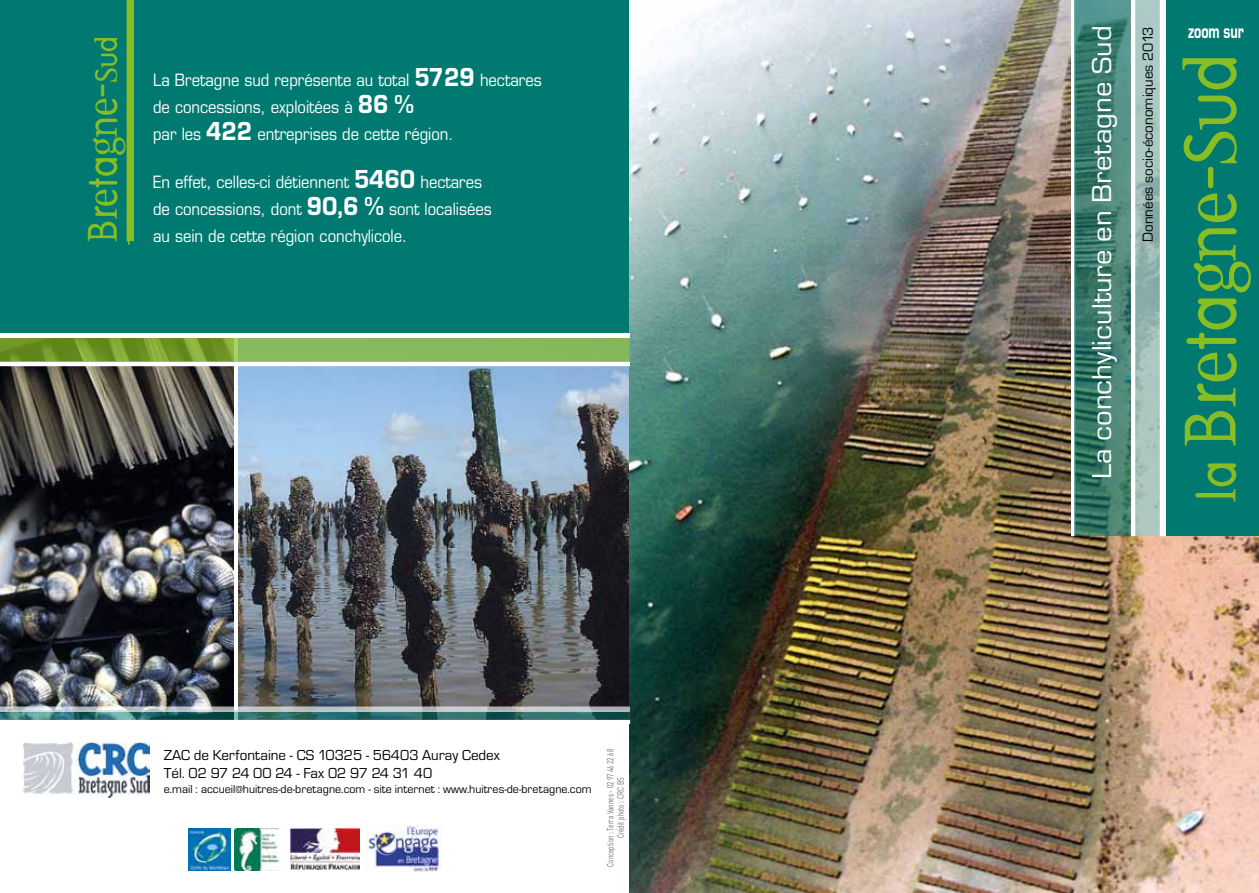
<style>
.page{position:relative;width:1259px;height:893px;background:#fff}
.page>*{position:absolute;margin:0;border:0;box-sizing:border-box;transform-origin:0 0}
.t1{font:71.25px "Dead History Roman";color:#89bd24;scale:.95 1}
.t2{font:40.35px "Dead History Roman";color:#89bd24;scale:.95 1}
.t3{font:28.35px "Eurostile T";color:#fff;scale:1.08 1}
.t4{font:800 20.55px "Eurostile T";color:#fff;scale:.67 1}
.t5{font:16.5px/27px "Eurostile";color:#fff;scale:.9 1}
.t6{font:15px/18px "Eurostile T";color:#000}
.t7{font:12px "Eurostile T";color:#000}
.t8{font:9px/10.5px "DIN";color:#706f6f;text-align:center;scale:.7 1}
.s1{font-size:30px}
.s2{font-family:"Eurostile T";font-weight:800;font-size:27px}
.s3{font-size:52.5px}
</style>
<div class="page">
<img style="left:0;top:367px;width:234px;height:340px">
<img style="left:238px;top:367px;width:391px;height:340px">
<div style="left:0;top:0;width:629px;height:334px;background:#007a71"></div>
<img style="left:23px;top:743px;width:127px;height:54px">
<img style="left:629px;top:0;width:630px;height:893px">
<svg style="left:0;top:712px;width:629px;height:8px;background:#2e6c6a"></svg>
<svg style="left:0;top:338px;width:629px;height:24px;background:#80ac49"></svg>
<svg style="left:127px;top:0;width:7px;height:241px"></svg>
<hr style="left:128px;top:0;width:2px;height:245px;background:#89bd24">
<svg style="left:0;top:707px;width:629px;height:5px;background:#c0c9ca"></svg>
<svg style="left:1071px;top:0;width:3px;height:536px"></svg>
<svg style="left:1074px;top:0;width:57px;height:536px;background:#3f7d6f"></svg>
<svg style="left:1131px;top:0;width:3px;height:536px"></svg>
<svg style="left:1134px;top:0;width:26px;height:536px;background:#a8c3bd"></svg>
<div style="left:1163px;top:0;width:96px;height:536px;background:#007a71"></div>
<svg style="left:1160px;top:0;width:5px;height:536px"></svg>
<img style="left:365px;top:825px;width:77px;height:47px">
<img style="left:290px;top:828px;width:69px;height:42px">
<img style="left:189px;top:828px;width:41px;height:42px">
<img style="left:235px;top:828px;width:44px;height:42px">
<h2 class="t2" style="left:73px;top:242px;width:219px;rotate:-90deg">Bretagne-<span class="s1">Sud</span></h2>
<p class="t5" style="left:153px;top:67px;width:433px">La Bretagne sud représente au total <span class="s2">5729</span> hectares de concessions, exploitées à <span class="s2">86 %<br></span>par les <span class="s2">422</span> entreprises de cette région.</p>
<p class="t5" style="left:153px;top:169px;width:378px">En effet, celles-ci détiennent <span class="s2">5460</span> hectares de concessions, dont <span class="s2">90,6 %</span> sont localisées au sein de cette région conchylicole.</p>
<p class="t6" style="left:164px;top:746px;width:338px">ZAC de Kerfontaine - CS 10325 - 56403 Auray Cedex<br>Tél. 02 97 24 00 24 - Fax 02 97 24 31 40</p>
<p class="t7" style="left:164px;top:781px;width:429px">e.mail : accueil@huitres-de-bretagne.com - site internet : www.huitres-de-bretagne.com</p>
<p class="t8" style="left:605px;top:867px;width:170px;rotate:-90deg">Conception : Terra Vannes - 02 97 46 22 68<br>Crédit photo : CRC BS</p>
<h3 class="t3" style="left:1085px;top:479px;width:421px;rotate:-90deg">La conchyliculture en Bretagne Sud</h3>
<p class="t6" style="left:1138px;top:242px;width:217px;rotate:-90deg">Données socio-économiques 2013</p>
<p class="t4" style="left:1188px;top:19px;width:85px">zoom sur</p>
<h1 class="t1" style="left:1159px;top:501px;width:472px;rotate:-90deg"><span class="s3">la</span> Bretagne-Sud</h1>
</div>
